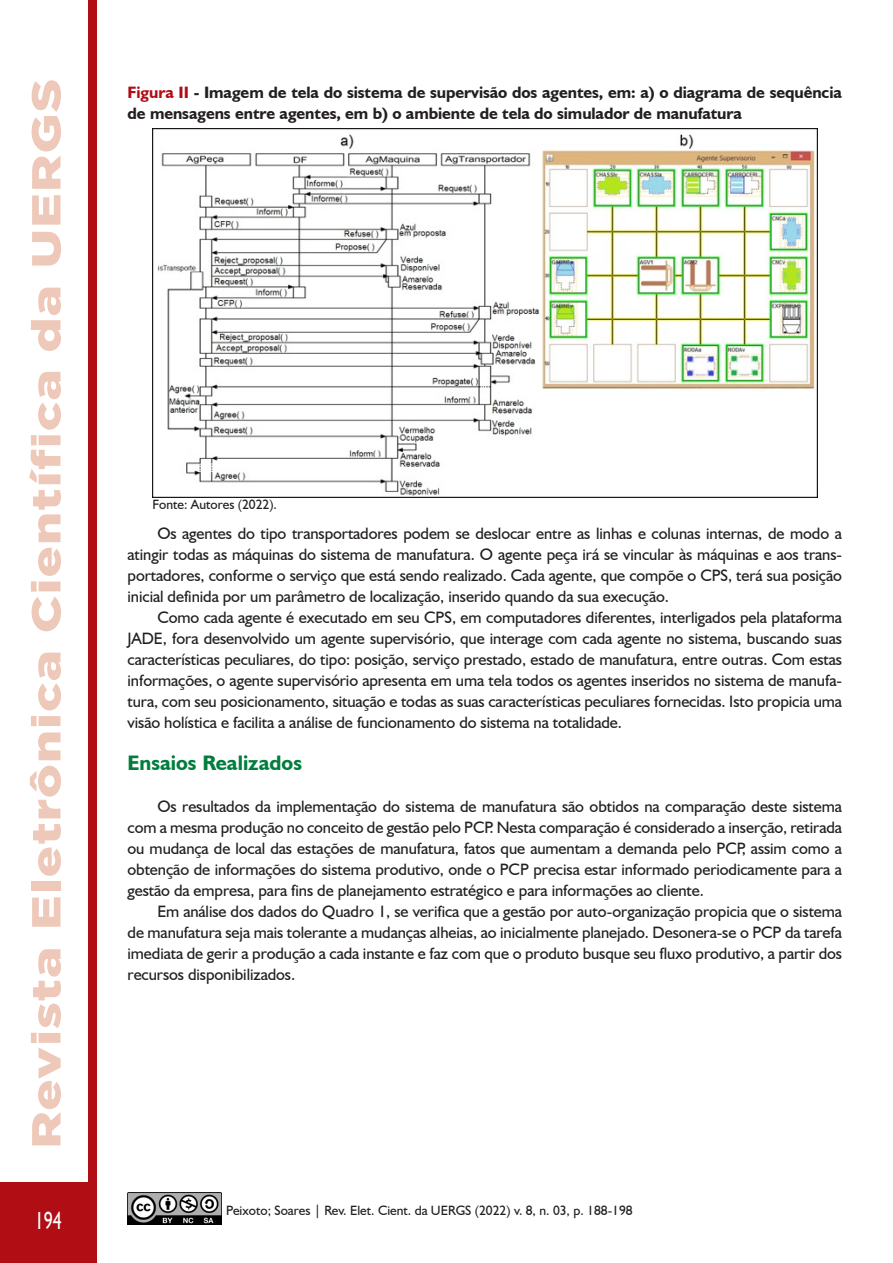
<style>
.page{position:relative;width:893px;height:1263px;background:#fff}
.page>*{position:absolute;margin:0;border:0;box-sizing:border-box;transform-origin:0 0}
.t1{font:900 40.5px "Gotham";letter-spacing:.025em;color:#eec8b8;scale:1.28 1}
.t2{font:24.75px "Humanist 521 BT";color:#fff;scale:.73 1}
.Texto____Intertítulo{font:700 21px "Humanist 521 BT";color:#007e3d}
.Texto____Corrido{font:16.5px/21px "Humanist 521 BT";letter-spacing:-.005em;color:#231f20;text-align:justify}
.Texto____Corrido-2{font:700 16.5px/21px "Humanist 521 BT";letter-spacing:-.005em;color:#231f20}
.Texto____Bullet_Letr{font:13.5px "Humanist 521 BT";color:#231f20}
.s1{color:#b00d15}
</style>
<div class="page">
<div style="left:88px;top:0;width:9px;height:1182px;background:#b00d15"></div>
<div style="left:0;top:1182px;width:97px;height:81px;background:#b00d15"></div>
<img style="left:128px;top:1192px;width:93px;height:33px">
<img style="left:152px;top:128px;width:665px;height:369px">
<h1 class="t1" style="left:18px;top:1148px;width:837px;rotate:-90deg">Revista Eletrônica Científica da UERGS</h1>
<h2 class="t2" style="left:35px;top:1205px;width:39px">194</h2>
<p class="Texto____Corrido-2" style="left:128px;top:81px;width:716px"><span class="s1">Figura II</span> - Imagem de tela do sistema de supervisão dos agentes, em: a) o diagrama de sequência de mensagens entre agentes, em b) o ambiente de tela do simulador de manufatura</p>
<p class="Texto____Bullet_Letr" style="left:152px;top:496px;width:126px">Fonte: Autores (2022).</p>
<p class="Texto____Corrido" style="left:128px;top:522px;width:716px;text-indent:30px">Os agentes do tipo transportadores podem se deslocar entre as linhas e colunas internas, de modo a atingir todas as máquinas do sistema de manufatura. O agente peça irá se vincular às máquinas e aos trans&shy;portadores, conforme o serviço que está sendo realizado. Cada agente, que compõe o CPS, terá sua posição inicial definida por um parâmetro de localização, inserido quando da sua execução.</p>
<p class="Texto____Corrido" style="left:128px;top:606px;width:716px;text-indent:30px">Como cada agente é executado em seu CPS, em computadores diferentes, interligados pela plataforma JADE, fora desenvolvido um agente supervisório, que interage com cada agente no sistema, buscando suas características peculiares, do tipo: posição, serviço prestado, estado de manufatura, entre outras. Com estas informações, o agente supervisório apresenta em uma tela todos os agentes inseridos no sistema de manufa&shy;tura, com seu posicionamento, situação e todas as suas características peculiares fornecidas. Isto propicia uma visão holística e facilita a análise de funcionamento do sistema na totalidade.</p>
<p class="Texto____Intertítulo" style="left:128px;top:749px;width:176px">Ensaios Realizados</p>
<p class="Texto____Corrido" style="left:128px;top:795px;width:716px;text-indent:30px">Os resultados da implementação do sistema de manufatura são obtidos na comparação deste sistema com a mesma produção no conceito de gestão pelo PCP. Nesta comparação é considerado a inserção, retirada ou mudança de local das estações de manufatura, fatos que aumentam a demanda pelo PCP, assim como a obtenção de informações do sistema produtivo, onde o PCP precisa estar informado periodicamente para a gestão da empresa, para fins de planejamento estratégico e para informações ao cliente.</p>
<p class="Texto____Corrido" style="left:128px;top:900px;width:716px;text-indent:30px">Em análise dos dados do Quadro 1, se verifica que a gestão por auto-organização propicia que o sistema de manufatura seja mais tolerante a mudanças alheias, ao inicialmente planejado. Desonera-se o PCP da tarefa imediata de gerir a produção a cada instante e faz com que o produto busque seu fluxo produtivo, a partir dos recursos disponibilizados.</p>
<p class="Texto____Bullet_Letr" style="left:226px;top:1201px;width:408px">Peixoto; Soares | Rev. Elet. Cient. da UERGS (2022) v. 8, n. 03, p. 188-198</p>
</div>
